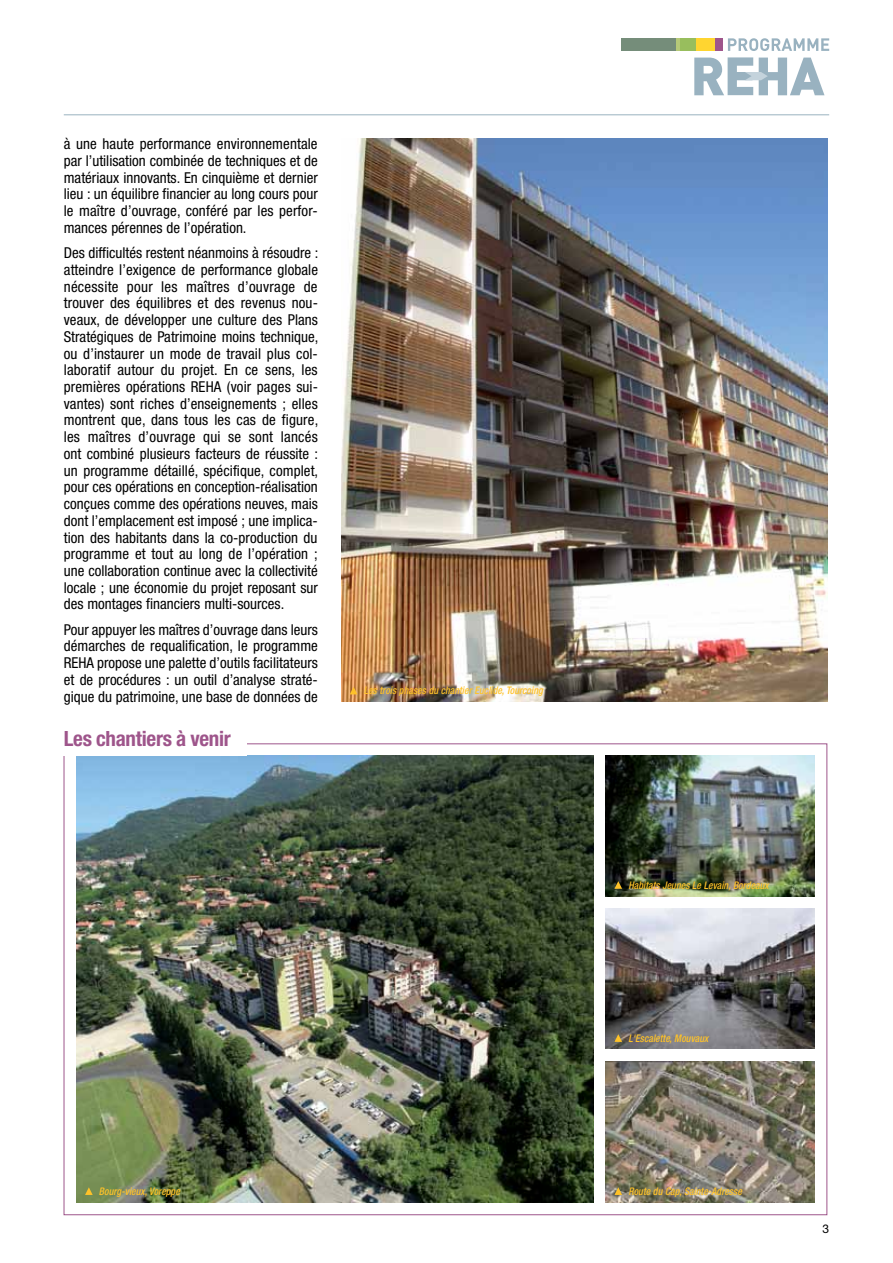
<style>
.page{position:relative;width:893px;height:1263px;background:#fff}
.page>*{position:absolute;margin:0;border:0;box-sizing:border-box;transform-origin:0 0}
.t1{font:700 condensed 21px "Helvetica Neue LT Pro";color:#9e558b}
.t2{font:condensed 15px/16.6px "Helvetica Neue LT Pro";color:#000;text-align:justify}
.t3{font:12px "Helvetica Neue LT Pro";color:#000}
.t4{font:italic 500 condensed 10.5px "Helvetica Neue LT Pro";letter-spacing:.005em;color:#fec229;scale:.93 1}
</style>
<div class="page">
<img style="left:77px;top:756px;width:516px;height:446px">
<img style="left:341px;top:139px;width:486px;height:563px">
<svg style="left:728px;top:38px;width:101px;height:13px"></svg>
<svg style="left:694px;top:57px;width:130px;height:38px"></svg>
<div style="left:625px;top:38px;width:98px;height:13px;background:#9e558b"></div>
<div style="left:625px;top:38px;width:90px;height:13px;background:#ffd530"></div>
<div style="left:625px;top:38px;width:71px;height:13px;background:#98be5d"></div>
<svg style="left:675px;top:38px;width:5px;height:13px"></svg>
<div style="left:621px;top:38px;width:54px;height:13px;background:#758d7a"></div>
<hr style="left:64px;top:115px;width:765px;height:1px;background:#99b2c0">
<svg style="left:85px;top:1187px;width:8px;height:8px"></svg>
<img style="left:606px;top:909px;width:208px;height:139px">
<svg style="left:614px;top:1034px;width:8px;height:8px"></svg>
<img style="left:606px;top:1062px;width:208px;height:140px">
<svg style="left:614px;top:1187px;width:8px;height:8px"></svg>
<img style="left:606px;top:756px;width:208px;height:140px">
<svg style="left:614px;top:881px;width:8px;height:8px"></svg>
<svg style="left:350px;top:687px;width:7px;height:7px"></svg>
<p class="t2" style="left:64px;top:135px;width:256px">à une haute performance environnementale par l’utilisation combinée de techniques et de matériaux innovants. En cinquième et dernier lieu : un équilibre financier au long cours pour le maître d’ouvrage, conféré par les perfor&shy;mances pérennes de l’opération.</p>
<p class="t2" style="left:64px;top:244px;width:256px">Des difficultés restent néanmoins à résoudre : atteindre l’exigence de performance globale nécessite pour les maîtres d’ouvrage de trouver des équilibres et des revenus nou&shy;veaux, de développer une culture des Plans Stratégiques de Patrimoine moins technique, ou d’instaurer un mode de travail plus col&shy;laboratif autour du projet. En ce sens, les premières opérations REHA (voir pages sui&shy;vantes) sont riches d’enseignements ; elles montrent que, dans tous les cas de figure, les maîtres d’ouvrage qui se sont lancés ont combiné plusieurs facteurs de réussite : un programme détaillé, spécifique, complet, pour ces opérations en conception-réalisation conçues comme des opérations neuves, mais dont l’emplacement est imposé ; une implica&shy;tion des habitants dans la co-production du programme et tout au long de l’opération ; une collaboration continue avec la collectivité locale ; une économie du projet reposant sur des montages financiers multi-sources.</p>
<p class="t2" style="left:64px;top:621px;width:256px">Pour appuyer les maîtres d’ouvrage dans leurs démarches de requalification, le programme REHA propose une palette d’outils facilitateurs et de procédures : un outil d’analyse straté&shy;gique du patrimoine, une base de données de</p>
<h1 class="t1" style="left:64px;top:725px;width:169px">Les chantiers à venir</h1>
<p class="t4" style="left:364px;top:684px;width:194px">Les trois phases du chantier Euclide, Tourcoing</p>
<p class="t4" style="left:99px;top:1185px;width:89px">Bourg-vieux, Voreppe</p>
<p class="t4" style="left:628px;top:879px;width:152px">Habitats Jeunes Le Levain, Bordeaux</p>
<p class="t4" style="left:628px;top:1032px;width:87px">L'Escalette, Mouvaux</p>
<p class="t4" style="left:628px;top:1185px;width:124px">Route du Cap, Sainte-Adresse</p>
<p class="t3" style="left:822px;top:1222px;width:8px">3</p>
</div>
